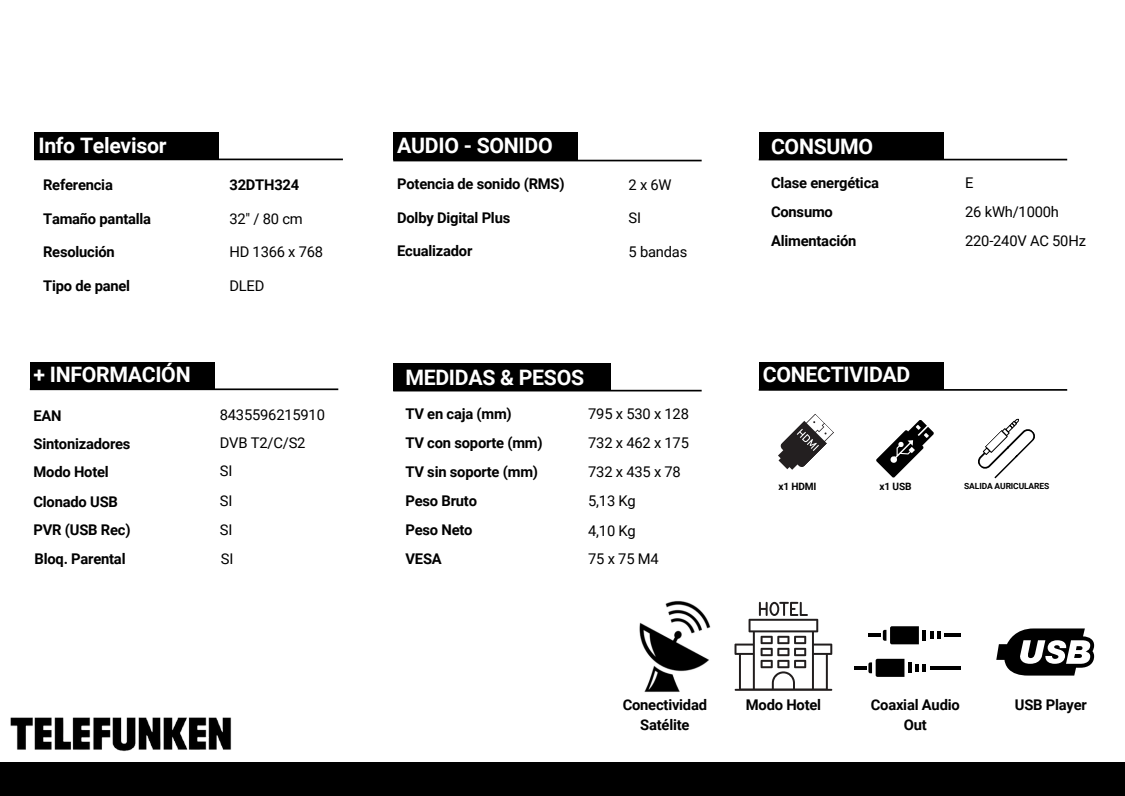
<style>
.page{position:relative;width:1125px;height:796px;background:#fff}
.page>*{position:absolute;margin:0;border:0;box-sizing:border-box;transform-origin:0 0}
.t1{font:700 21.3px "Roboto";letter-spacing:-.015em;color:#fff}
.t2{font:700 14.77px/20.2px "Roboto";letter-spacing:-.015em;color:#000;text-align:center}
.t3{font:14.77px "Roboto";letter-spacing:-.015em;color:#000}
.t4{font:14.7px "Roboto";letter-spacing:-.015em;color:#000}
.t5{font:700 14.7px "Roboto";letter-spacing:-.015em;color:#000}
.t6{font:700 10.12px "Roboto";letter-spacing:-.015em;color:#000}
.t7{font:700 8.48px "Roboto";letter-spacing:-.015em;color:#000}
</style>
<div class="page">
<div style="left:34px;top:132px;width:185px;height:27px;background:#000"></div>
<hr style="left:34px;top:158px;width:309px;height:2px;background:#000">
<div style="left:393px;top:363px;width:218px;height:27px;background:#000"></div>
<div style="left:393px;top:133px;width:185px;height:27px;background:#000"></div>
<hr style="left:393px;top:160px;width:309px;height:1px;background:#000">
<hr style="left:393px;top:389px;width:309px;height:2px;background:#000">
<div style="left:30px;top:362px;width:185px;height:27px;background:#000"></div>
<hr style="left:30px;top:388px;width:308px;height:2px;background:#000">
<div style="left:759px;top:132px;width:185px;height:27px;background:#000"></div>
<hr style="left:759px;top:159px;width:308px;height:1px;background:#000">
<svg style="left:876px;top:420px;width:58px;height:57px"></svg>
<svg style="left:778px;top:414px;width:56px;height:56px"></svg>
<svg style="left:978px;top:418px;width:57px;height:61px"></svg>
<div style="left:759px;top:362px;width:185px;height:27px;background:#000"></div>
<hr style="left:759px;top:389px;width:308px;height:1px;background:#000">
<div style="left:0;top:762px;width:1125px;height:33px;background:#000"></div>
<img style="left:10px;top:717px;width:222px;height:35px">
<img style="left:639px;top:601px;width:72px;height:91px">
<svg style="left:735px;top:601px;width:97px;height:89px"></svg>
<hr style="left:868px;top:633px;width:13px;height:4px;background:#000">
<hr style="left:930px;top:666px;width:30px;height:3px;background:#000">
<svg style="left:915px;top:664px;width:11px;height:7px"></svg>
<hr style="left:944px;top:633px;width:16px;height:4px;background:#000">
<svg style="left:883px;top:626px;width:58px;height:18px"></svg>
<svg style="left:854px;top:658px;width:50px;height:18px"></svg>
<hr style="left:908px;top:662px;width:4px;height:11px;background:#000">
<svg style="left:996px;top:628px;width:98px;height:47px"></svg>
<h6 class="t1" style="left:38px;top:133px;width:130px">Info Televisor</h6>
<h5 class="t1" style="left:771px;top:134px;width:104px">CONSUMO</h5>
<h5 class="t5" style="left:43px;top:176px;width:71px">Referencia</h5>
<h6 class="t5" style="left:229px;top:176px;width:71px">32DTH324</h6>
<h5 class="t5" style="left:43px;top:210px;width:110px">Tamaño pantalla</h5>
<h4 class="t5" style="left:43px;top:243px;width:73px">Resolución</h4>
<h5 class="t1" style="left:397px;top:133px;width:157px">AUDIO - SONIDO</h5>
<h3 class="t2" style="left:771px;top:172px;width:110px">Clase energética</h3>
<h6 class="t4" style="left:965px;top:174px;width:10px">E</h6>
<h5 class="t2" style="left:771px;top:201px;width:63px">Consumo</h5>
<h4 class="t2" style="left:771px;top:230px;width:87px">Alimentación</h4>
<h6 class="t5" style="left:397px;top:175px;width:169px">Potencia de sonido (RMS)</h6>
<h5 class="t4" style="left:629px;top:176px;width:45px">2x6W</h5>
<h6 class="t5" style="left:397px;top:209px;width:115px">Dolby Digital Plus</h6>
<h1 class="t5" style="left:397px;top:243px;width:77px">Ecualizador</h1>
<h5 class="t4" style="left:965px;top:203px;width:95px">26 kWh/1000h</h5>
<h4 class="t4" style="left:965px;top:232px;width:122px">220-240V AC 50Hz</h4>
<h1 class="t4" style="left:229px;top:210px;width:75px">32" / 80 cm</h1>
<h1 class="t4" style="left:229px;top:243px;width:95px">HD 1366 x 768</h1>
<h1 class="t4" style="left:629px;top:210px;width:14px">SI</h1>
<h1 class="t4" style="left:629px;top:243px;width:60px">5 bandas</h1>
<h6 class="t5" style="left:43px;top:277px;width:89px">Tipo de panel</h6>
<h5 class="t4" style="left:229px;top:277px;width:36px">DLED</h5>
<h5 class="t1" style="left:34px;top:362px;width:159px">+ INFORMACIÓN</h5>
<h2 class="t1" style="left:405px;top:365px;width:180px">MEDIDAS &amp; PESOS</h2>
<h6 class="t2" style="left:405px;top:403px;width:108px">TV en caja (mm)</h6>
<h5 class="t4" style="left:588px;top:405px;width:102px">795 x 530 x 128</h5>
<p class="t2" style="left:405px;top:432px;width:139px">TV con soporte (mm)</p>
<h5 class="t2" style="left:405px;top:461px;width:134px">TV sin soporte (mm)</h5>
<h5 class="t2" style="left:34px;top:406px;width:30px">EAN</h5>
<h6 class="t3" style="left:220px;top:406px;width:107px">8435596215910</h6>
<h5 class="t2" style="left:34px;top:433px;width:99px">Sintonizadores</h5>
<h6 class="t2" style="left:34px;top:461px;width:77px">Modo Hotel</h6>
<h4 class="t4" style="left:588px;top:434px;width:102px">732 x 462 x 175</h4>
<h5 class="t4" style="left:588px;top:463px;width:94px">732 x 435 x 78</h5>
<h3 class="t3" style="left:220px;top:434px;width:87px">DVB T2/C/S2</h3>
<h6 class="t3" style="left:220px;top:462px;width:14px">SI</h6>
<p class="t3" style="left:220px;top:492px;width:14px">SI</p>
<p class="t4" style="left:588px;top:492px;width:49px">5,13 Kg</p>
<p class="t4" style="left:588px;top:521px;width:49px">4,10 Kg</p>
<h5 class="t2" style="left:405px;top:490px;width:73px">Peso Bruto</h5>
<h4 class="t2" style="left:405px;top:520px;width:69px">Peso Neto</h4>
<h6 class="t2" style="left:34px;top:491px;width:86px">Clonado USB</h6>
<h5 class="t2" style="left:34px;top:520px;width:99px">PVR (USB Rec)</h5>
<h6 class="t3" style="left:220px;top:521px;width:14px">SI</h6>
<h5 class="t2" style="left:34px;top:549px;width:93px">Bloq. Parental</h5>
<h6 class="t3" style="left:221px;top:550px;width:14px">SI</h6>
<p class="t2" style="left:405px;top:548px;width:38px">VESA</p>
<p class="t4" style="left:588px;top:550px;width:72px">75 x 75 M4</p>
<h5 class="t1" style="left:763px;top:362px;width:149px">CONECTIVIDAD</h5>
<h4 class="t6" style="left:778px;top:480px;width:40px">x1 HDMI</h4>
<h4 class="t6" style="left:879px;top:480px;width:34px">x1 USB</h4>
<h5 class="t7" style="left:964px;top:481px;width:87px">SALIDA AURICULARES</h5>
<p class="t2" style="left:623px;top:694px;width:86px">Conectividad<br>Satélite</p>
<p class="t2" style="left:746px;top:694px;width:77px">Modo Hotel</p>
<p class="t2" style="left:871px;top:694px;width:91px">Coaxial Audio<br>Out</p>
<p class="t2" style="left:1015px;top:694px;width:74px">USB Player</p>
</div>
